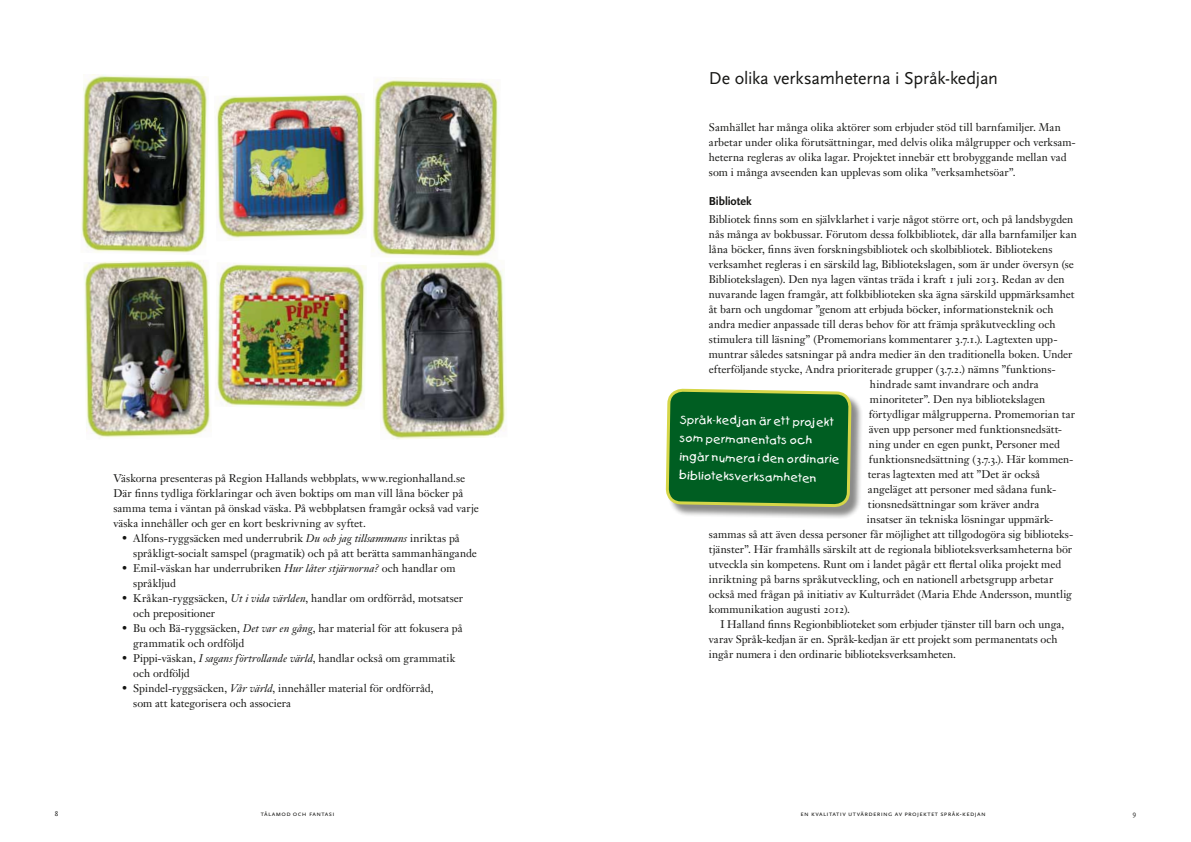
<style>
.page{position:relative;width:1191px;height:842px;background:#fff}
.page>*{position:absolute;margin:0;border:0;box-sizing:border-box;transform-origin:0 0}
.t1{font:18px "Scala Sans";letter-spacing:-.01em;color:#161614}
.t2{font:700 12px "Scala Sans";letter-spacing:-.005em;color:#161614}
.t3{font:11px/15px "Janson Text LT Std";color:#161614}
.t4{font:10.8px/18.6px "Kids Plain";color:#fff}
.t5{font:7px "Scala Sans Caps";letter-spacing:.05em;color:#161614}
.s1{font-style:italic}
</style>
<div class="page">
<img style="left:81px;top:74px;width:128px;height:179px">
<img style="left:84px;top:260px;width:127px;height:178px">
<img style="left:215px;top:93px;width:150px;height:147px">
<img style="left:371px;top:79px;width:128px;height:180px">
<img style="left:216px;top:264px;width:150px;height:145px">
<img style="left:379px;top:260px;width:128px;height:179px">
<div style="left:667px;top:390px;width:196px;height:129px;background:#161614;opacity:.5"></div>
<svg style="left:665px;top:388px;width:188px;height:121px;background:#1e6e30"></svg>
<p class="t3" style="left:113px;top:471px;width:367px">Väskorna presenteras på Region Hallands webbplats, www.regionhalland.se Där finns tydliga förklaringar och även boktips om man vill låna böcker på samma tema i väntan på önskad väska. På webbplatsen framgår också vad varje väska innehåller och ger en kort beskrivning av syftet.</p>
<p class="t3" style="left:133px;top:531px;width:345px;text-indent:-11px">• Alfons-ryggsäcken med underrubrik <span class="s1">Du och jag tillsammans</span> inriktas på språkligt-socialt samspel (pragmatik) och på att berätta sammanhängande</p>
<p class="t3" style="left:133px;top:561px;width:324px;text-indent:-11px">• Emil-väskan har underrubriken <span class="s1">Hur låter stjärnorna?</span> och handlar om språkljud</p>
<p class="t3" style="left:133px;top:591px;width:331px;text-indent:-11px">• Kråkan-ryggsäcken, <span class="s1">Ut i vida världen</span>, handlar om ordförråd, motsatser och prepositioner</p>
<p class="t3" style="left:133px;top:621px;width:331px;text-indent:-11px">• Bu och Bä-ryggsäcken, <span class="s1">Det var en gång</span>, har material för att fokusera på grammatik och ordföljd</p>
<p class="t3" style="left:133px;top:651px;width:323px;text-indent:-11px">• Pippi-väskan, <span class="s1">I sagans förtrollande värld</span>, handlar också om grammatik och ordföljd</p>
<p class="t3" style="left:133px;top:681px;width:302px;text-indent:-11px">• Spindel-ryggsäcken, <span class="s1">Vår värld</span>, innehåller material för ordförråd, som att kategorisera och associera</p>
<h1 class="t1" style="left:709px;top:69px;width:291px">De olika verksamheterna i Språk-kedjan</h1>
<p class="t3" style="left:709px;top:120px;width:368px">Samhället har många olika aktörer som erbjuder stöd till barnfamiljer. Man arbetar under olika förutsättningar, med delvis olika målgrupper och verksam&shy;heterna regleras av olika lagar. Projektet innebär ett brobyggande mellan vad som i många avseenden kan upplevas som olika ”verksamhetsöar”.</p>
<p class="t2" style="left:709px;top:195px;width:44px">Bibliotek</p>
<p class="t3" style="left:709px;top:211px;width:366px">Bibliotek finns som en självklarhet i varje något större ort, och på landsbygden</p>
<p class="t3" style="left:709px;top:226px;width:369px">nås många av bokbussar. Förutom dessa folkbibliotek, där alla barnfamiljer kan</p>
<p class="t3" style="left:709px;top:241px;width:345px">låna böcker, finns även forskningsbibliotek och skolbibliotek. Bibliotekens</p>
<p class="t3" style="left:709px;top:256px;width:367px">verksamhet regleras i en särskild lag, Bibliotekslagen, som är under översyn (se</p>
<p class="t3" style="left:709px;top:271px;width:357px">Bibliotekslagen). Den nya lagen väntas träda i kraft 1 juli 2013. Redan av den</p>
<p class="t3" style="left:709px;top:286px;width:367px">nuvarande lagen framgår, att folkbiblioteken ska ägna särskild uppmärksamhet</p>
<p class="t3" style="left:709px;top:301px;width:346px">åt barn och ungdomar ”genom att erbjuda böcker, informationsteknik och</p>
<p class="t3" style="left:709px;top:316px;width:348px">andra medier anpassade till deras behov för att främja språkutveckling och</p>
<p class="t3" style="left:709px;top:331px;width:350px">stimulera till läsning” (Promemorians kommentarer 3.7.1.). Lagtexten upp-</p>
<p class="t3" style="left:709px;top:346px;width:365px">muntrar således satsningar på andra medier än den traditionella boken. Under</p>
<p class="t3" style="left:709px;top:361px;width:347px">efterföljande stycke, Andra prioriterade grupper (3.7.2.) nämns ”funktions-</p>
<p class="t3" style="left:870px;top:376px;width:170px">hindrade samt invandrare och andra</p>
<p class="t3" style="left:870px;top:391px;width:177px">minoriteter”. Den nya bibliotekslagen</p>
<p class="t3" style="left:869px;top:406px;width:208px">förtydligar målgrupperna. Promemorian tar</p>
<p class="t3" style="left:869px;top:421px;width:195px">även upp personer med funktionsnedsätt-</p>
<p class="t3" style="left:869px;top:436px;width:192px">ning under en egen punkt, Personer med</p>
<p class="t3" style="left:869px;top:451px;width:206px">funktionsnedsättning (3.7.3.). Här kommen-</p>
<p class="t3" style="left:868px;top:466px;width:174px">teras lagtexten med att ”Det är också</p>
<p class="t3" style="left:868px;top:481px;width:190px">angeläget att personer med sådana funk-</p>
<p class="t3" style="left:868px;top:496px;width:173px">tionsnedsättningar som kräver andra</p>
<p class="t3" style="left:867px;top:511px;width:187px">insatser än tekniska lösningar uppmärk-</p>
<p class="t3" style="left:709px;top:526px;width:366px">sammas så att även dessa personer får möjlighet att tillgodogöra sig biblioteks-</p>
<p class="t3" style="left:709px;top:541px;width:365px">tjänster”. Här framhålls särskilt att de regionala biblioteksverksamheterna bör</p>
<p class="t3" style="left:709px;top:556px;width:354px">utveckla sin kompetens. Runt om i landet pågår ett flertal olika projekt med</p>
<p class="t3" style="left:709px;top:571px;width:346px">inriktning på barns språkutveckling, och en nationell arbetsgrupp arbetar</p>
<p class="t3" style="left:709px;top:586px;width:364px">också med frågan på initiativ av Kulturrådet (Maria Ehde Andersson, muntlig</p>
<p class="t3" style="left:709px;top:601px;width:143px">kommunikation augusti 2012).</p>
<p class="t3" style="left:720px;top:616px;width:345px">I Halland finns Regionbiblioteket som erbjuder tjänster till barn och unga,</p>
<p class="t3" style="left:709px;top:631px;width:350px">varav Språk-kedjan är en. Språk-kedjan är ett projekt som permanentats och</p>
<p class="t3" style="left:709px;top:646px;width:249px">ingår numera i den ordinarie biblioteksverksamheten.</p>
<p class="t4" style="left:680px;top:410px;width:161px;rotate:1deg">Språk-kedjan är ett projekt som permanentats och ingår numera i den ordinarie biblioteksverksamheten</p>
<p class="t5" style="left:55px;top:810px;width:5px">8</p>
<p class="t5" style="left:261px;top:810px;width:75px">tålamod och fantasi</p>
<p class="t5" style="left:800px;top:810px;width:187px">en kvalitativ utvärdering av projektet språk-kedjan</p>
<p class="t5" style="left:1132px;top:810px;width:5px">9</p>
</div>
